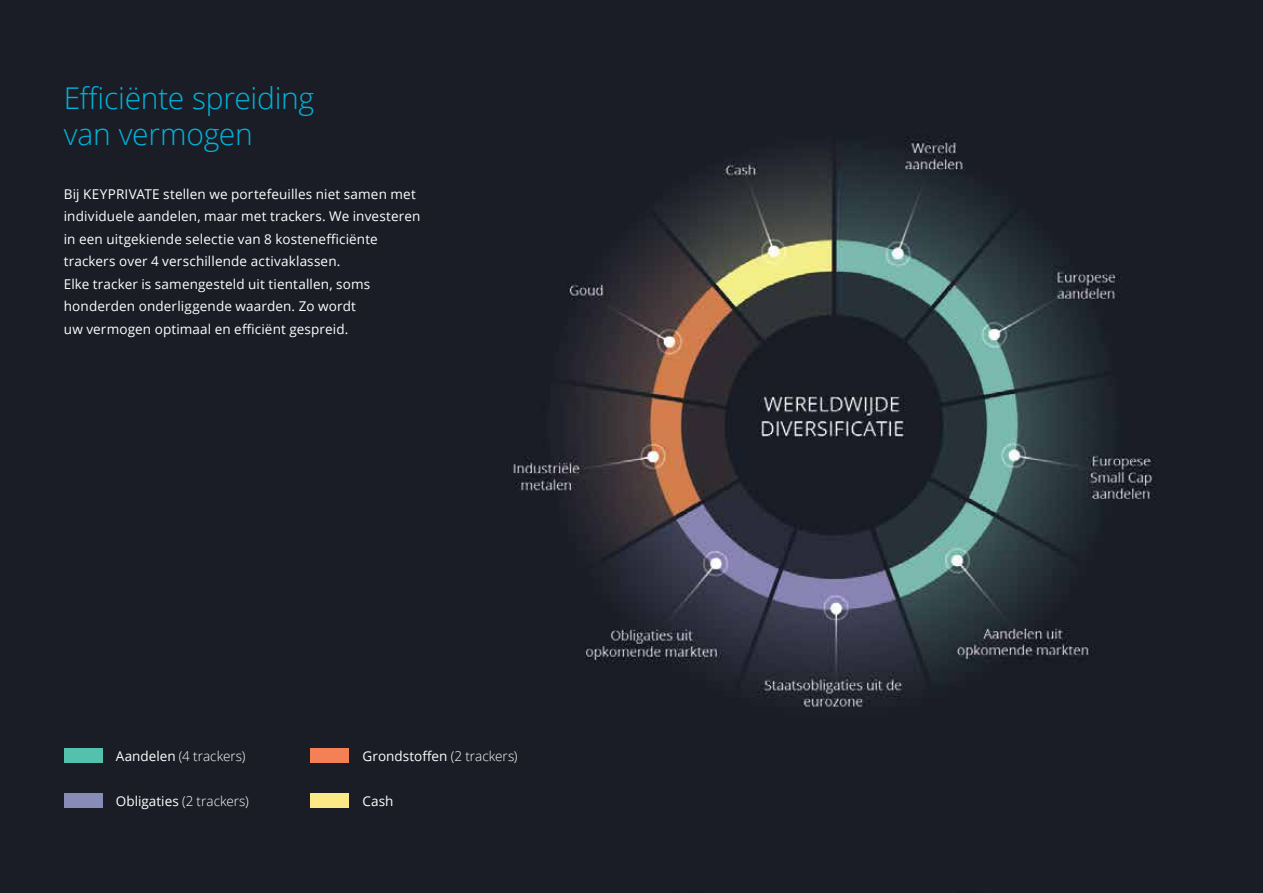
<style>
.page{position:relative;width:1263px;height:893px;background:#fff}
.page>*{position:absolute;margin:0;border:0;box-sizing:border-box;transform-origin:0 0}
.t1{font:300 30px/36px "Open Sans";letter-spacing:-.01em;color:#00b3da}
.t2{font:13.5px/22.5px "Open Sans";letter-spacing:.01em;color:#fff}
.t3{font:300 13.5px "Open Sans";color:#fff}
.s1{font-weight:400}
.s2{font-weight:300}
</style>
<div class="page">
<img style="left:0;top:0;width:1263px;height:893px">
<div style="left:64px;top:748px;width:39px;height:14px;background:#54c1af"></div>
<div style="left:64px;top:793px;width:39px;height:14px;background:#888bb5"></div>
<div style="left:311px;top:793px;width:38px;height:14px;background:#fce886"></div>
<div style="left:311px;top:748px;width:38px;height:14px;background:#f48056"></div>
<h1 class="t1" style="left:64px;top:79px;width:252px">Efficiënte spreiding van vermogen</h1>
<p class="t2" style="left:64px;top:182px;width:358px">Bij KEYPRIVATE stellen we portefeuilles niet samen met individuele aandelen, maar met trackers. We investeren in een uitgekiende selectie van 8 kostenefficiënte trackers over 4 verschillende activaklassen.<br>Elke tracker is samengesteld uit tientallen, soms honderden onderliggende waarden. Zo wordt<br>uw vermogen optimaal en efficiënt gespreid.</p>
<p class="t3" style="left:116px;top:747px;width:131px"><span class="s1">Aandelen</span> (4 trackers)</p>
<p class="t3" style="left:116px;top:792px;width:134px"><span class="s1">Obligaties</span> (2 trackers)</p>
<p class="t2" style="left:363px;top:745px;width:156px">Grondstoffen <span class="s2">(2 trackers)</span></p>
<p class="t2" style="left:363px;top:790px;width:32px">Cash</p>
</div>
